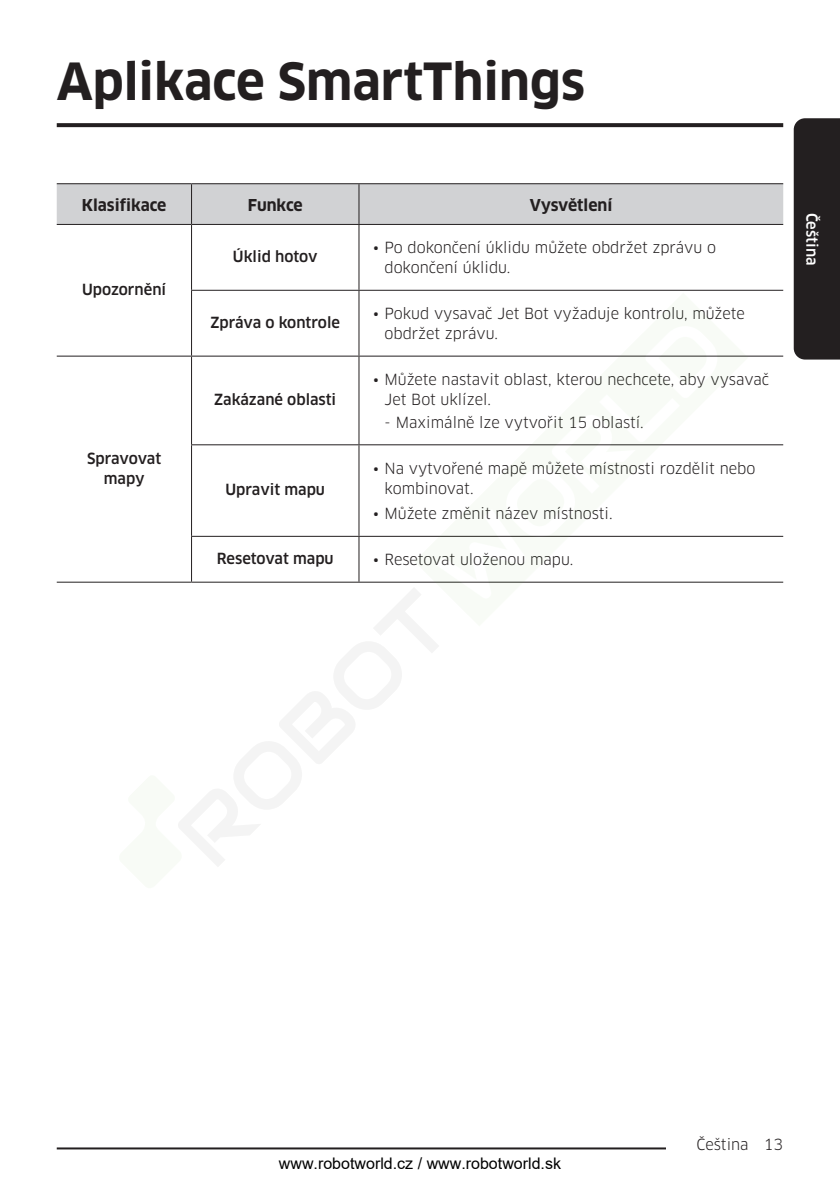
<style>
.page{position:relative;width:840px;height:1191px;background:#fff}
.page>*{position:absolute;margin:0;border:0;box-sizing:border-box;transform-origin:0 0}
.t1{font:700 50px "Samsung Clan Pro";color:#231f20}
.t2{font:16px "Arial";color:#000}
.t3{font:700 16px "Samsung Clan Pro";color:#231f20}
.t4{font:15px/20px "Samsung Clan Pro";color:#231f20}
.t5{font:500 15px/20px "Samsung Clan Pro";color:#231f20;text-align:center}
.t6{font:500 15px "Samsung Clan Pro";color:#fff}
</style>
<div class="page">
<div style="left:793px;top:118px;width:46px;height:241px;background:#231f20"></div>
<hr style="left:57px;top:1147px;width:623px;height:2px;background:#231f20">
<div style="left:666px;top:1136px;width:82px;height:18px;background:#fff"></div>
<svg style="left:57px;top:123px;width:725px;height:4px;background:#2a2728"></svg>
<div style="left:57px;top:184px;width:725px;height:40px;background:#d1d2d4"></div>
<hr style="left:57px;top:183px;width:134px;height:1px;background:#231f20">
<hr style="left:191px;top:183px;width:168px;height:1px;background:#231f20">
<hr style="left:191px;top:184px;width:1px;height:40px;background:#231f20">
<hr style="left:359px;top:183px;width:423px;height:1px;background:#231f20">
<hr style="left:358px;top:184px;width:1px;height:40px;background:#231f20">
<hr style="left:57px;top:224px;width:134px;height:1px;background:#231f20">
<hr style="left:191px;top:224px;width:168px;height:1px;background:#231f20">
<hr style="left:359px;top:224px;width:423px;height:1px;background:#231f20">
<hr style="left:191px;top:225px;width:1px;height:65px;background:#231f20">
<hr style="left:358px;top:225px;width:1px;height:65px;background:#231f20">
<hr style="left:191px;top:290px;width:168px;height:1px;background:#231f20">
<hr style="left:191px;top:291px;width:1px;height:64px;background:#231f20">
<hr style="left:359px;top:290px;width:423px;height:1px;background:#231f20">
<hr style="left:358px;top:291px;width:1px;height:64px;background:#231f20">
<hr style="left:57px;top:355px;width:134px;height:1px;background:#231f20">
<hr style="left:57px;top:581px;width:134px;height:1px;background:#231f20">
<hr style="left:359px;top:355px;width:423px;height:1px;background:#231f20">
<hr style="left:359px;top:444px;width:423px;height:1px;background:#231f20">
<hr style="left:359px;top:536px;width:423px;height:1px;background:#231f20">
<hr style="left:359px;top:581px;width:423px;height:1px;background:#231f20">
<svg style="left:92px;top:316px;width:635px;height:550px"></svg>
<h1 class="t1" style="left:57px;top:53px;width:530px">Aplikace SmartThings</h1>
<p class="t3" style="left:82px;top:196px;width:86px">Klasifikace</p>
<p class="t3" style="left:248px;top:196px;width:56px">Funkce</p>
<p class="t3" style="left:529px;top:196px;width:84px">Vysvětlení</p>
<p class="t5" style="left:82px;top:280px;width:86px">Upozornění</p>
<p class="t5" style="left:87px;top:448px;width:76px">Spravovat mapy</p>
<p class="t5" style="left:233px;top:247px;width:86px">Úklid hotov</p>
<p class="t4" style="left:384px;top:238px;width:333px;text-indent:-11px">• Po dokončení úklidu můžete obdržet zprávu o dokončení úklidu.</p>
<p class="t5" style="left:210px;top:313px;width:131px">Zpráva o kontrole</p>
<p class="t4" style="left:384px;top:303px;width:361px;text-indent:-11px">• Pokud vysavač Jet Bot vyžaduje kontrolu, můžete obdržet zprávu.</p>
<p class="t5" style="left:214px;top:390px;width:123px">Zakázané oblasti</p>
<p class="t5" style="left:225px;top:480px;width:101px">Upravit mapu</p>
<p class="t4" style="left:384px;top:369px;width:386px;text-indent:-11px">• Můžete nastavit oblast, kterou nechcete, aby vysavač<br>Jet Bot uklízel.</p>
<p class="t4" style="left:384px;top:412px;width:261px">- Maximálně lze vytvořit 15 oblastí.</p>
<p class="t4" style="left:384px;top:458px;width:372px;text-indent:-11px">• Na vytvořené mapě můžete místnosti rozdělit nebo kombinovat.</p>
<p class="t4" style="left:373px;top:504px;width:241px">• Můžete změnit název místnosti.</p>
<p class="t5" style="left:217px;top:549px;width:118px">Resetovat mapu</p>
<p class="t4" style="left:373px;top:549px;width:201px">• Resetovat uloženou mapu.</p>
<p class="t6" style="left:820px;top:213px;width:54px;rotate:90deg">Čeština</p>
<p class="t2" style="left:279px;top:1152px;width:283px">www.robotworld.cz / www.robotworld.sk</p>
<p class="t4" style="left:696px;top:1134px;width:88px">Čeština 13</p>
</div>
